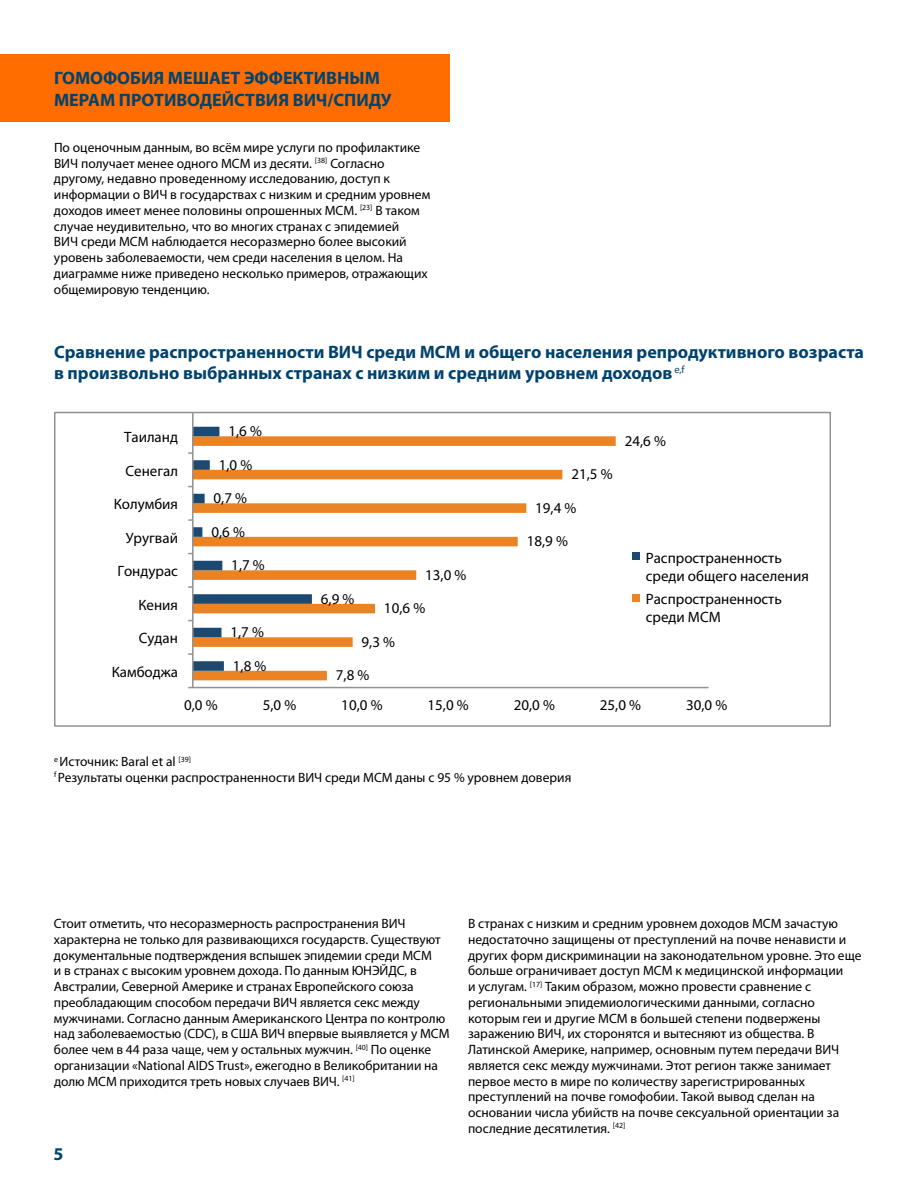
<style>
.page{position:relative;width:918px;height:1188px;background:#fff}
.page>*{position:absolute;margin:0;border:0;box-sizing:border-box;transform-origin:0 0}
.t1{font:700 18px/21.6px "Myriad Pro";color:#00436e}
.t2{font:15px/18px "Myriad Pro";color:#010101}
.t3{font:15px "Myriad";color:#010101}
.t4{font:13.5px/15.8px "Myriad Pro";color:#000}
</style>
<div class="page">
<div style="left:0;top:54px;width:450px;height:68px;background:#ff6c00"></div>
<svg style="left:194px;top:436px;width:422px;height:244px"></svg>
<hr style="left:193px;top:687px;width:516px;height:1px;background:#929292">
<hr style="left:192px;top:412px;width:2px;height:276px;background:#929292">
<svg style="left:188px;top:427px;width:124px;height:244px"></svg>
<div style="left:632px;top:552px;width:8px;height:8px;background:#1c4971"></div>
<div style="left:632px;top:594px;width:8px;height:8px;background:#ea8324"></div>
<div style="left:54px;top:412px;width:777px;height:315px;border:2px solid #929292"></div>
<h1 class="t1" style="left:54px;top:67px;width:339px">ГОМОФОБИЯ МЕШАЕТ ЭФФЕКТИВНЫМ<br>МЕРАМ ПРОТИВОДЕЙСТВИЯ ВИЧ/СПИДУ</h1>
<p class="t4" style="left:54px;top:139px;width:378px">По оценочным данным, во всём мире услуги по профилактике ВИЧ получает менее одного МСМ из десяти. <sup>[38]</sup> Согласно другому, недавно проведенному исследованию, доступ к информации о ВИЧ в государствах с низким и средним уровнем доходов имеет менее половины опрошенных МСМ. <sup>[23]</sup> В таком случае неудивительно, что во многих странах с эпидемией<br>ВИЧ среди МСМ наблюдается несоразмерно более высокий уровень заболеваемости, чем среди населения в целом. На диаграмме ниже приведено несколько примеров, отражающих общемировую тенденцию.</p>
<h1 class="t1" style="left:54px;top:340px;width:811px">Сравнение распространенности ВИЧ среди МСМ и общего населения репродуктивного возраста в произвольно выбранных странах с низким и средним уровнем доходов <sup>e,f</sup></h1>
<p class="t2" style="left:124px;top:428px;width:55px">Таиланд</p>
<p class="t3" style="left:228px;top:424px;width:35px">1,6 %</p>
<p class="t3" style="left:625px;top:433px;width:43px">24,6 %</p>
<p class="t2" style="left:125px;top:462px;width:54px">Сенегал</p>
<p class="t3" style="left:219px;top:457px;width:35px">1,0 %</p>
<p class="t3" style="left:571px;top:467px;width:43px">21,5 %</p>
<p class="t2" style="left:114px;top:495px;width:66px">Колумбия</p>
<p class="t3" style="left:214px;top:491px;width:35px">0,7 %</p>
<p class="t3" style="left:535px;top:500px;width:43px">19,4 %</p>
<p class="t2" style="left:126px;top:529px;width:54px">Уругвай</p>
<p class="t3" style="left:211px;top:524px;width:35px">0,6 %</p>
<p class="t3" style="left:527px;top:534px;width:43px">18,9 %</p>
<p class="t2" style="left:118px;top:562px;width:62px">Гондурас</p>
<p class="t3" style="left:231px;top:558px;width:35px">1,7 %</p>
<p class="t3" style="left:425px;top:567px;width:43px">13,0 %</p>
<p class="t2" style="left:138px;top:596px;width:41px">Кения</p>
<p class="t3" style="left:321px;top:591px;width:35px">6,9 %</p>
<p class="t3" style="left:384px;top:601px;width:43px">10,6 %</p>
<p class="t2" style="left:139px;top:629px;width:41px">Судан</p>
<p class="t3" style="left:230px;top:625px;width:35px">1,7 %</p>
<p class="t3" style="left:362px;top:634px;width:35px">9,3 %</p>
<p class="t2" style="left:646px;top:549px;width:165px">Распространенность среди общего населения</p>
<p class="t2" style="left:646px;top:590px;width:138px">Распространенность среди МСМ</p>
<p class="t2" style="left:112px;top:663px;width:68px">Камбоджа</p>
<p class="t3" style="left:233px;top:658px;width:35px">1,8 %</p>
<p class="t3" style="left:336px;top:668px;width:35px">7,8 %</p>
<p class="t3" style="left:184px;top:698px;width:35px">0,0 %</p>
<p class="t3" style="left:263px;top:698px;width:35px">5,0 %</p>
<p class="t3" style="left:341px;top:698px;width:43px">10,0 %</p>
<p class="t3" style="left:428px;top:698px;width:43px">15,0 %</p>
<p class="t3" style="left:514px;top:698px;width:43px">20,0 %</p>
<p class="t3" style="left:600px;top:698px;width:43px">25,0 %</p>
<p class="t3" style="left:686px;top:698px;width:43px">30,0 %</p>
<p class="t4" style="left:54px;top:754px;width:519px"><sup>e</sup> Источник: Baral et al <sup>[39]<br>f</sup> Результаты оценки распространенности ВИЧ среди МСМ даны с 95 % уровнем доверия</p>
<p class="t4" style="left:54px;top:916px;width:397px">Стоит отметить, что несоразмерность распространения ВИЧ характерна не только для развивающихся государств. Существуют документальные подтверждения вспышек эпидемии среди МСМ<br>и в странах с высоким уровнем дохода. По данным ЮНЭЙДС, в Австралии, Северной Америке и странах Европейского союза преобладающим способом передачи ВИЧ является секс между мужчинами. Согласно данным Американского Центра по контролю над заболеваемостью (CDC), в США ВИЧ впервые выявляется у МСМ более чем в 44 раза чаще, чем у остальных мужчин. <sup>[40]</sup> По оценке организации «National AIDS Trust», ежегодно в Великобритании на долю МСМ приходится треть новых случаев ВИЧ. <sup>[41]</sup></p>
<h1 class="t1" style="left:54px;top:1142px;width:11px">5</h1>
<p class="t4" style="left:468px;top:916px;width:395px">В странах с низким и средним уровнем доходов МСМ зачастую недостаточно защищены от преступлений на почве ненависти и других форм дискриминации на законодательном уровне. Это еще больше ограничивает доступ МСМ к медицинской информации<br>и услугам. <sup>[17]</sup> Таким образом, можно провести сравнение с региональными эпидемиологическими данными, согласно которым геи и другие МСМ в большей степени подвержены заражению ВИЧ, их сторонятся и вытесняют из общества. В Латинской Америке, например, основным путем передачи ВИЧ является секс между мужчинами. Этот регион также занимает первое место в мире по количеству зарегистрированных преступлений на почве гомофобии. Такой вывод сделан на основании числа убийств на почве сексуальной ориентации за последние десятилетия. <sup>[42]</sup></p>
</div>
